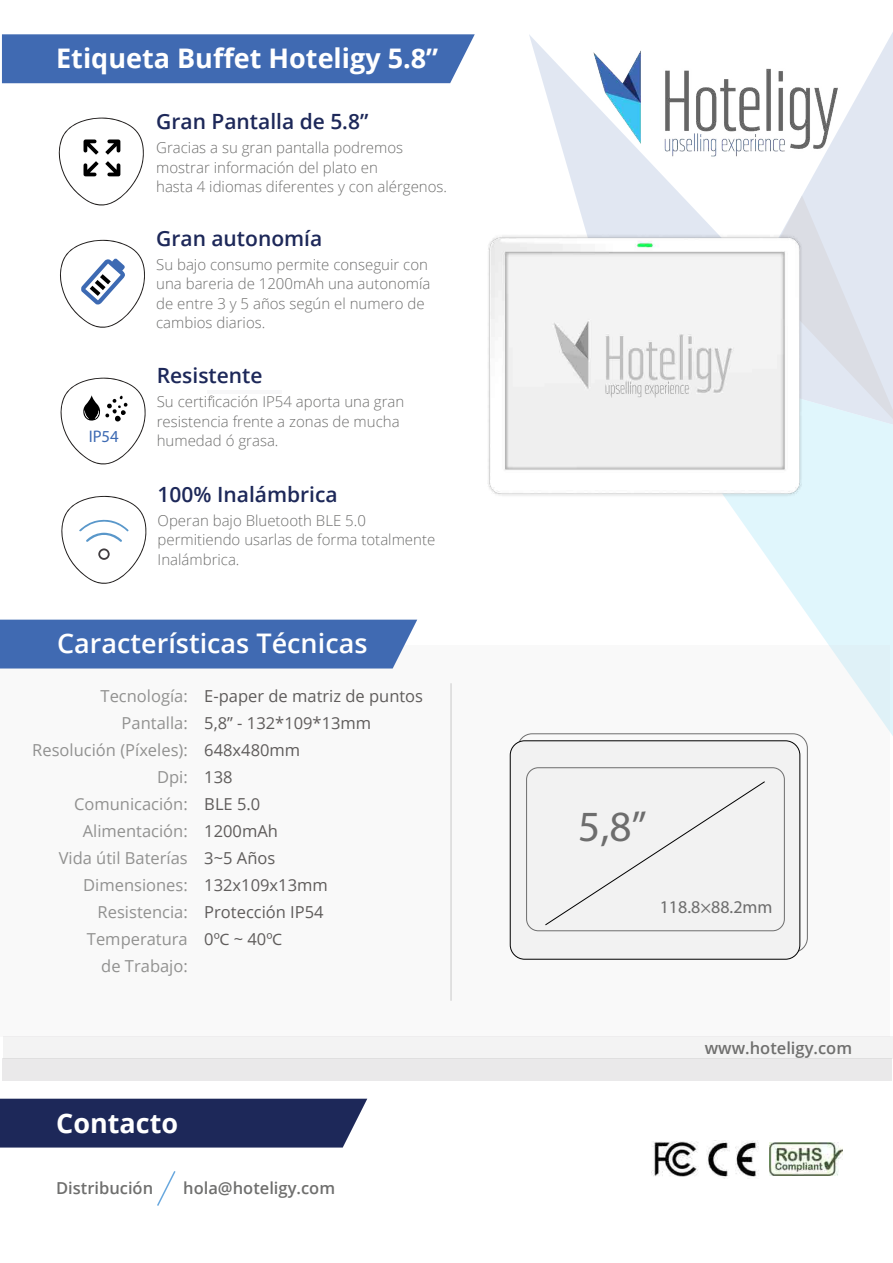
<style>
.page{position:relative;width:893px;height:1263px;background:#fff}
.page>*{position:absolute;margin:0;border:0;box-sizing:border-box;transform-origin:0 0}
.t1{font:43.2px "Myriad Pro";color:#6d6d6d}
.t2{font:700 27px "Open Sans";color:#fff}
.t3{font:600 27px "Open Sans";color:#fff}
.t4{font:600 21px "Open Sans";color:#1d2859}
.t5{font:18px "Myriad Pro";color:#6d6d6d}
.t6{font:16.8px "Myriad Pro";color:#3d6ab3}
.t7{font:16.5px/27px "Open Sans";color:#919190;text-align:right}
.t8{font:16.5px/27px "Open Sans";color:#5f5c5b}
.t9{font:600 16.5px "Open Sans";color:#6f6f6e}
.t10{font:300 15px/19.5px "Open Sans";color:#6f6f6e}
.s1{font-family:"Myriad Pro"}
</style>
<div class="page">
<div style="left:2px;top:34px;width:473px;height:49px;background:#406ab2"></div>
<svg style="left:529px;top:35px;width:51px;height:106px"></svg>
<div style="left:813px;top:426px;width:80px;height:310px;background:#e0f6fc"></div>
<svg style="left:850px;top:32px;width:43px;height:163px;fill:#e1e7f2"></svg>
<svg style="left:862px;top:195px;width:31px;height:231px;background:#e0e6f0"></svg>
<div style="left:0;top:645px;width:889px;height:392px;background:#f9f9f9"></div>
<div style="left:3px;top:1036px;width:890px;height:22px;background:#f3f3f3"></div>
<div style="left:2px;top:1059px;width:889px;height:22px;background:#eae9ea"></div>
<div style="left:0;top:1099px;width:367px;height:48px;background:#1d2859"></div>
<img style="left:769px;top:1143px;width:74px;height:33px">
<img style="left:707px;top:1140px;width:52px;height:38px">
<img style="left:652px;top:1141px;width:46px;height:35px">
<hr style="left:450px;top:683px;width:2px;height:318px;background:#d9d9d9">
<div style="left:0;top:620px;width:417px;height:48px;background:#406ab2"></div>
<svg style="left:60px;top:240px;width:85px;height:88px"></svg>
<svg style="left:90px;top:286px;width:10px;height:10px"></svg>
<svg style="left:95px;top:280px;width:11px;height:10px"></svg>
<svg style="left:100px;top:274px;width:11px;height:10px"></svg>
<svg style="left:58px;top:118px;width:86px;height:88px"></svg>
<hr style="left:207px;top:390px;width:75px;height:4px;background:#f7f7f8">
<svg style="left:157px;top:1171px;width:19px;height:35px"></svg>
<svg style="left:60px;top:378px;width:86px;height:87px"></svg>
<svg style="left:61px;top:496px;width:86px;height:88px"></svg>
<div style="left:510px;top:741px;width:290px;height:218px;background:#f2f2f2;border-radius:14px"></div>
<div style="left:510px;top:740px;width:290px;height:219px;border:1px solid #000;border-radius:14px"></div>
<div style="left:526px;top:767px;width:259px;height:164px;border:1px solid #6d6d6d;border-radius:12px"></div>
<svg style="left:545px;top:781px;width:220px;height:145px"></svg>
<img style="left:580px;top:50px;width:270px;height:91px">
<img style="left:417px;top:141px;width:445px;height:481px">
<h2 class="t2" style="left:56px;top:39px;width:384px">Etiqueta Buffet Hoteligy 5.8”</h2>
<h3 class="t4" style="left:156px;top:107px;width:214px">Gran Pantalla de 5.8”</h3>
<p class="t10" style="left:156px;top:138px;width:292px">Gracias a su gran pantalla podremos mostrar información del plato en<br>hasta 4 idiomas diferentes y con alérgenos.</p>
<h3 class="t4" style="left:156px;top:223px;width:168px">Gran autonomía</h3>
<p class="t10" style="left:156px;top:254px;width:276px">Su bajo consumo permite conseguir con una bareria de 1200mAh una autonomía de entre 3 y 5 años según el numero de cambios diarios.</p>
<p class="t6" style="left:89px;top:426px;width:32px">IP54</p>
<h3 class="t4" style="left:157px;top:361px;width:107px">Resistente</h3>
<p class="t10" style="left:157px;top:392px;width:249px">Su certificación IP54 aporta una gran resistencia frente a zonas de mucha humedad ó grasa.</p>
<h3 class="t4" style="left:158px;top:479px;width:182px">100% Inalámbrica</h3>
<p class="t10" style="left:158px;top:510px;width:279px">Operan bajo Bluetooth BLE 5.0 permitiendo usarlas de forma totalmente<br>Inalámbrica.</p>
<h2 class="t3" style="left:57px;top:625px;width:312px">Características Técnicas</h2>
<p class="t7" style="left:32px;top:682px;width:157px">Tecnología:<br>Pantalla:<br>Resolución (Píxeles):<br>Dpi:<br>Comunicación:<br>Alimentación:<br>Vida útil Baterías<br>Dimensiones:<br>Resistencia:<br>Temperatura<br>de Trabajo:</p>
<p class="t8" style="left:204px;top:682px;width:220px">E-paper de matriz de puntos<br>5,8” - 132*109*13mm<br>648x480mm<br>138<br>BLE 5.0<br>1200mAh<br>3~5 Años<br>132x109x13mm<br>Protección IP54<br>0º<span class="s1">C</span> ~ 40º<span class="s1">C</span></p>
<h2 class="t2" style="left:56px;top:1104px;width:123px">Contacto</h2>
<p class="t9" style="left:56px;top:1177px;width:99px">Distribución</p>
<p class="t9" style="left:183px;top:1177px;width:153px">hola@hoteligy.com</p>
<h1 class="t1" style="left:578px;top:800px;width:70px">5,8”</h1>
<p class="t5" style="left:660px;top:896px;width:114px">118.8×88.2mm</p>
<p class="t9" style="left:705px;top:1036px;width:149px">www.hoteligy.com</p>
</div>
